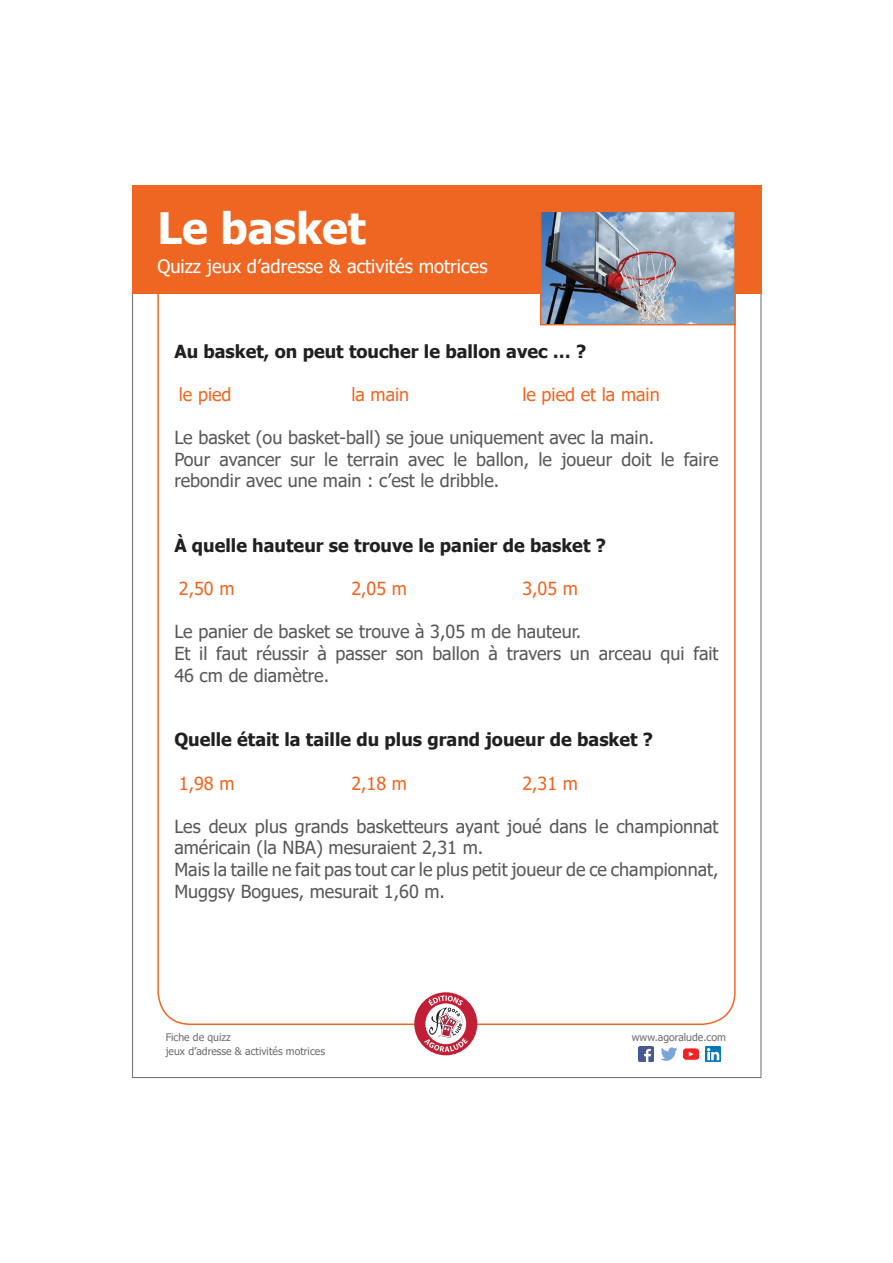
<style>
.page{position:relative;width:893px;height:1263px;background:#fff}
.page>*{position:absolute;margin:0;border:0;box-sizing:border-box;transform-origin:0 0}
.t1{font:700 43.35px "Tahoma";color:#fff}
.t2{font:18.45px "Tahoma";color:#fff}
.t3{font:18px/21.6px "Tahoma";color:#57585a}
.t4{font:700 18px "Tahoma";color:#231f20}
.t5{font:18px "Tahoma";color:#ef6622}
.t6{font:10.5px/14.7px "Tahoma";color:#6c6d70}
</style>
<div class="page">
<svg style="left:132px;top:294px;width:629px;height:784px"></svg>
<div style="left:414px;top:992px;width:63px;height:63px;background:#c21f36;border-radius:50%"></div>
<svg style="left:424px;top:995px;width:44px;height:57px"></svg>
<img style="left:639px;top:1046px;width:15px;height:15px">
<img style="left:661px;top:1046px;width:15px;height:15px">
<img style="left:683px;top:1046px;width:15px;height:15px">
<img style="left:705px;top:1046px;width:15px;height:15px">
<div style="left:132px;top:185px;width:629px;height:109px;background:#ef6622"></div>
<img style="left:539px;top:212px;width:197px;height:114px">
<h1 class="t1" style="left:157px;top:198px;width:210px">Le basket</h1>
<p class="t2" style="left:157px;top:254px;width:332px">Quizz jeux d’adresse &amp; activités motrices</p>
<p class="t4" style="left:174px;top:338px;width:414px">Au basket, on peut toucher le ballon avec … ?</p>
<p class="t5" style="left:179px;top:382px;width:54px">le pied</p>
<p class="t5" style="left:351px;top:382px;width:59px">la main</p>
<p class="t5" style="left:522px;top:382px;width:139px">le pied et la main</p>
<p class="t3" style="left:174px;top:428px;width:546px">Le basket (ou basket-ball) se joue uniquement avec la main.<br>Pour avancer sur le terrain avec le ballon, le joueur doit le faire rebondir avec une main : c’est le dribble.</p>
<p class="t4" style="left:174px;top:533px;width:433px">À quelle hauteur se trouve le panier de basket ?</p>
<p class="t5" style="left:179px;top:576px;width:57px">2,50 m</p>
<p class="t5" style="left:351px;top:576px;width:57px">2,05 m</p>
<p class="t5" style="left:522px;top:576px;width:57px">3,05 m</p>
<p class="t3" style="left:174px;top:622px;width:546px">Le panier de basket se trouve à 3,05 m de hauteur.<br>Et il faut réussir à passer son ballon à travers un arceau qui fait<br>46 cm de diamètre.</p>
<p class="t4" style="left:174px;top:727px;width:480px">Quelle était la taille du plus grand joueur de basket ?</p>
<p class="t5" style="left:179px;top:771px;width:57px">1,98 m</p>
<p class="t5" style="left:351px;top:771px;width:57px">2,18 m</p>
<p class="t5" style="left:522px;top:771px;width:57px">2,31 m</p>
<p class="t3" style="left:174px;top:816px;width:546px">Les deux plus grands basketteurs ayant joué dans le championnat américain (la NBA) mesuraient 2,31 m.<br>Mais la taille ne fait pas tout car le plus petit joueur de ce championnat, Muggsy Bogues, mesurait 1,60 m.</p>
<p class="t6" style="left:166px;top:1030px;width:161px">Fiche de quizz<br>jeux d’adresse &amp; activités motrices</p>
<p class="t6" style="left:632px;top:1030px;width:95px">www.agoralude.com</p>
</div>
